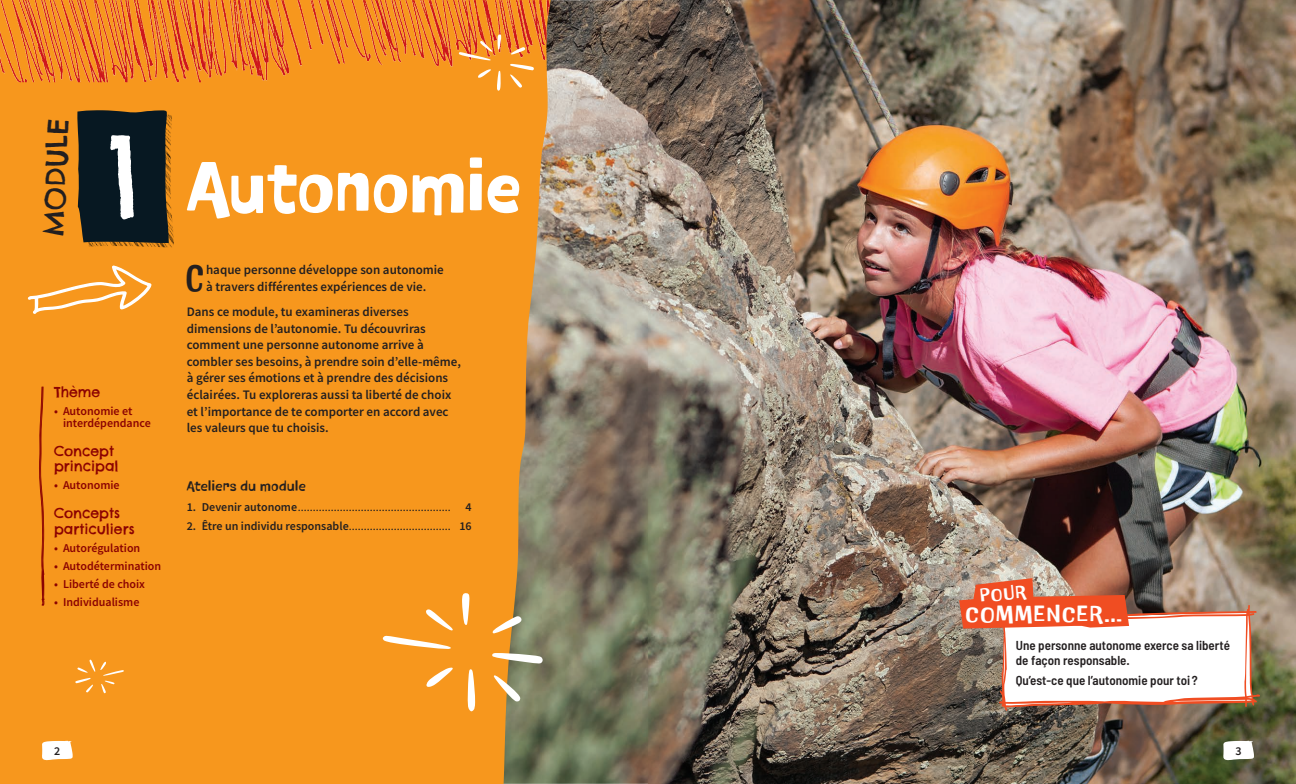
<style>
.page{position:relative;width:1296px;height:784px;background:#fff}
.page>*{position:absolute;margin:0;border:0;box-sizing:border-box;transform-origin:0 0}
.t1{font:700 84px "P22 Nudgewink Pro";letter-spacing:.02em;color:#fff;scale:1.1 1}
.t2{font:500 44.7px "P22 Nudgewink Pro";color:#231f20}
.t3{font:28px "Chelsea Market Pro";color:#231f20}
.t4{font:500 25px "P22 Nudgewink Pro";letter-spacing:.05em;color:#fff;scale:1.3 1}
.t5{font:500 20px "P22 Nudgewink Pro";color:#fff;scale:1.3 1}
.t6{font:500 16px "P22 Nudgewink Pro";letter-spacing:.03em;color:#231f20;scale:1.2 1}
.t7{font:14px/15px "Chelsea Market Pro";color:#8b0202}
.t8{font:600 13px/16.5px "Source Sans Pro";color:#231f20}
.t9{font:600 semi-condensed 13px/14.5px "Barlow";color:#231f20}
.t10{font:12px "Source Sans Pro";color:#231f20}
.t11{font:600 12px/12px "Source Sans Pro";color:#8b0202}
.t12{font:600 12px "Source Sans Pro";color:#231f20}
.s1{font-weight:600}
</style>
<div class="page">
<img style="left:648px;top:0;width:648px;height:783px">
<svg style="left:959px;top:578px;width:301px;height:133px"></svg>
<svg style="left:1223px;top:740px;width:31px;height:20px"></svg>
<svg style="left:552px;top:0;width:96px;height:783px;background:#8c8371"></svg>
<div style="left:0;top:0;width:552px;height:783px;background:#f7971d"></div>
<img style="left:0;top:0;width:551px;height:82px">
<img style="left:82px;top:114px;width:92px;height:133px">
<svg style="left:28px;top:264px;width:124px;height:51px;background:#f8a740"></svg>
<svg style="left:478px;top:69px;width:13px;height:9px"></svg>
<svg style="left:459px;top:34px;width:43px;height:27px"></svg>
<svg style="left:497px;top:70px;width:4px;height:21px"></svg>
<svg style="left:511px;top:47px;width:15px;height:8px"></svg>
<svg style="left:510px;top:64px;width:24px;height:24px"></svg>
<svg style="left:75px;top:659px;width:49px;height:34px;background:#f7a134"></svg>
<svg style="left:382px;top:609px;width:72px;height:40px;background:#f8a843"></svg>
<svg style="left:426px;top:666px;width:28px;height:21px"></svg>
<svg style="left:462px;top:592px;width:8px;height:33px"></svg>
<svg style="left:468px;top:668px;width:7px;height:43px"></svg>
<svg style="left:492px;top:615px;width:30px;height:19px"></svg>
<svg style="left:492px;top:652px;width:51px;height:11px"></svg>
<svg style="left:494px;top:674px;width:26px;height:27px"></svg>
<svg style="left:39px;top:386px;width:6px;height:219px"></svg>
<svg style="left:41px;top:740px;width:32px;height:20px"></svg>
<svg style="left:77px;top:110px;width:92px;height:133px;background:#151f21"></svg>
<h3 class="t3" style="left:36px;top:236px;width:120px;rotate:-88deg">MODULE</h3>
<p class="t7" style="left:54px;top:385px;width:48px">Thème</p>
<p class="t11" style="left:63px;top:405px;width:89px;text-indent:-9px">• Autonomie et interdépendance</p>
<p class="t7" style="left:54px;top:444px;width:66px">Concept principal</p>
<p class="t11" style="left:54px;top:479px;width:67px">• Autonomie</p>
<p class="t7" style="left:54px;top:506px;width:82px">Concepts particuliers</p>
<p class="t11" style="left:54px;top:541px;width:88px">• Autorégulation</p>
<p class="t11" style="left:54px;top:559px;width:109px">• Autodétermination</p>
<p class="t11" style="left:54px;top:577px;width:93px">• Liberté de choix</p>
<p class="t11" style="left:54px;top:595px;width:87px">• Individualisme</p>
<h1 class="t1" style="left:187px;top:139px;width:305px">Autonomie</h1>
<h2 class="t2" style="left:186px;top:252px;width:20px">C</h2>
<p class="t8" style="left:206px;top:261px;width:239px">haque personne développe son autonomie à travers différentes expériences de vie.</p>
<p class="t8" style="left:187px;top:303px;width:276px">Dans ce module, tu examineras diverses dimensions de l’autonomie. Tu découvriras comment une personne autonome arrive à combler ses besoins, à prendre soin d’elle-même, à gérer ses émotions et à prendre des décisions éclairées. Tu exploreras aussi ta liberté de choix et l’importance de te comporter en accord avec les valeurs que tu choisis.</p>
<p class="t6" style="left:187px;top:477px;width:101px">Ateliers du module</p>
<p class="t10" style="left:187px;top:499px;width:286px"><span class="s1">1. Devenir autonome</span>................................................... <span class="s1">4</span></p>
<p class="t10" style="left:187px;top:517px;width:286px"><span class="s1">2. Être un individu responsable</span>.................................. <span class="s1">16</span></p>
<p class="t12" style="left:54px;top:742px;width:8px">2</p>
<h3 class="t5" style="left:979px;top:584px;width:37px;rotate:-5deg">POUR</h3>
<h3 class="t4" style="left:966px;top:599px;width:122px">COMMENCER…</h3>
<p class="t9" style="left:1016px;top:637px;width:216px">Une personne autonome exerce sa liberté de façon responsable.</p>
<p class="t9" style="left:1016px;top:672px;width:184px">Qu’est-ce que l’autonomie pour toi?</p>
<p class="t12" style="left:1236px;top:742px;width:8px">3</p>
</div>
